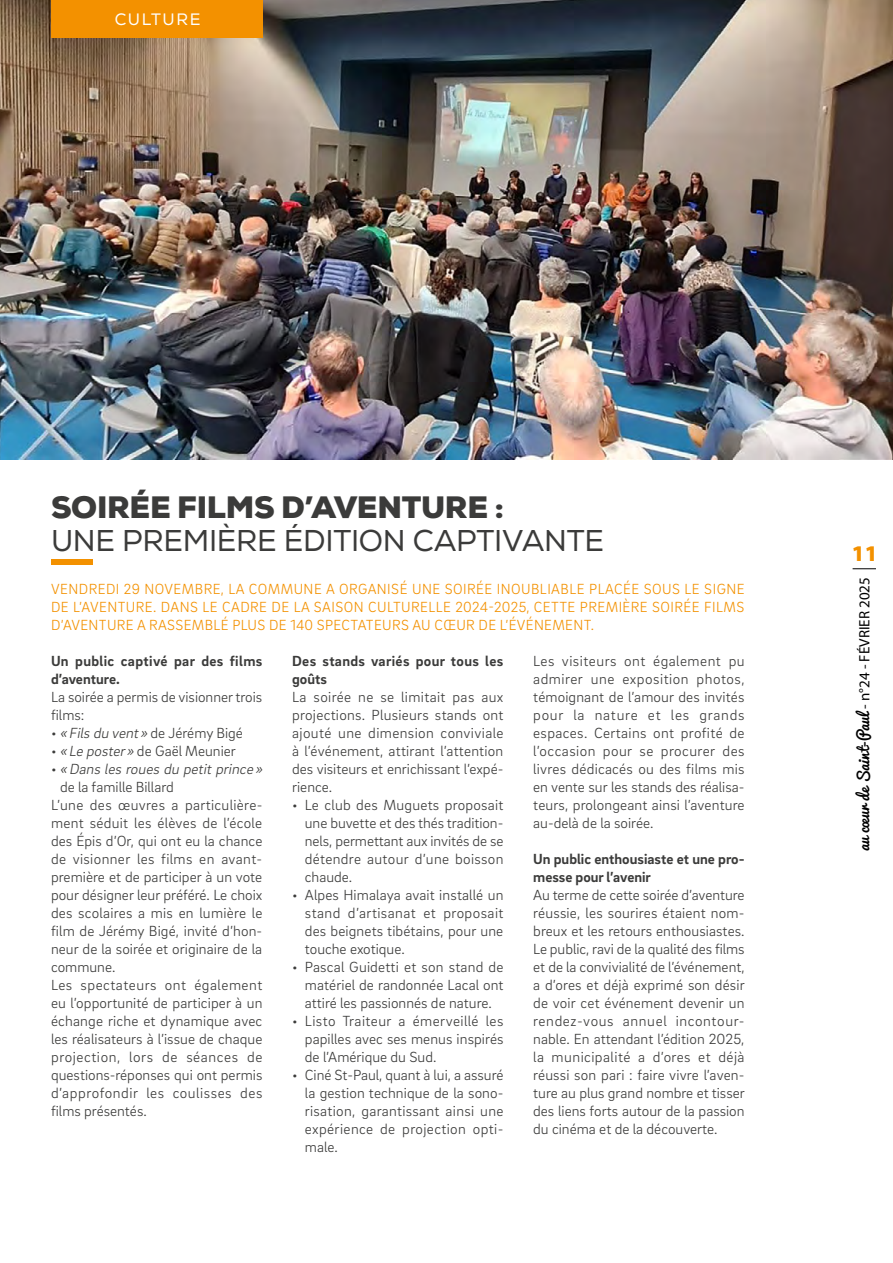
<style>
.page{position:relative;width:893px;height:1263px;background:#fff}
.page>*{position:absolute;margin:0;border:0;box-sizing:border-box;transform-origin:0 0}
.t1{font:30px "Nexa";letter-spacing:-.01em;color:#3b3b3a}
.t2{font:900 30px "Nexa";letter-spacing:-.01em;color:#3b3b3a}
.t3{font:900 22.5px "Myriad Pro";color:#f39100}
.t4{font:16.5px "Nexa";letter-spacing:.095em;color:#fff}
.t5{font:300 15px/18px "Brix Sans";letter-spacing:.005em;color:#3b3b3a;text-align:justify}
.t6{font:300 15px/18px "Brix Sans";letter-spacing:.025em;color:#f39100;text-align:justify}
.t7{font:700 15px/18px "Brix Sans";letter-spacing:.025em;color:#3b3b3a}
.t8{font:300 15px "Brix Sans";letter-spacing:.035em;color:#3b3b3a}
.t9{font:700 15px/18px "Brix Sans";color:#3b3b3a}
.t10{font:15px "Pacifico";color:#000}
.t11{font:italic 300 15px "Brix Sans";color:#3b3b3a}
.t12{font:300 15px "Brix Sans";letter-spacing:.025em;color:#3b3b3a}
.t13{font:300 15px "Brix Sans";letter-spacing:.04em;color:#3b3b3a}
.s1{font-family:"Myriad Pro"}
.s2{font-style:italic}
.s3{font-style:normal}
</style>
<div class="page">
<img style="left:0;top:0;width:893px;height:460px">
<div style="left:51px;top:559px;width:42px;height:5px;background:#f39100"></div>
<svg style="left:853px;top:568px;width:23px;height:1px"></svg>
<div style="left:52px;top:0;width:211px;height:37px;background:#f39100"></div>
<p class="t4" style="left:115px;top:10px;width:87px">CULTURE</p>
<h1 class="t2" style="left:51px;top:487px;width:455px">SOIRÉE FILMS D’AVENTURE :</h1>
<h1 class="t1" style="left:51px;top:522px;width:554px">UNE PREMIÈRE ÉDITION CAPTIVANTE</h1>
<h2 class="t3" style="left:852px;top:541px;width:27px">11</h2>
<p class="t6" style="left:51px;top:579px;width:695px">VENDREDI 29 NOVEMBRE, LA COMMUNE A ORGANISÉ UNE SOIRÉE INOUBLIABLE PLACÉE SOUS LE SIGNE DE L’AVENTURE. DANS LE CADRE DE LA SAISON CULTURELLE 2024-2025, CETTE PREMIÈRE SOIRÉE FILMS D’AVENTURE A RASSEMBLÉ PLUS DE 140 SPECTATEURS AU CŒUR DE L’ÉVÉNEMENT.</p>
<p class="t10" style="left:850px;top:851px;width:275px;rotate:-90deg">au cœur de Saint-Paul <span class="s1">- n°24 - FÉVRIER 2025</span></p>
<p class="t7" style="left:51px;top:651px;width:213px">Un public captivé par des films d’aventure.</p>
<p class="t5" style="left:51px;top:687px;width:213px">La soirée a permis de visionner trois films:</p>
<p class="t5" style="left:51px;top:723px;width:193px">• <span class="s2">«Fils du vent»</span> de Jérémy Bigé</p>
<p class="t5" style="left:51px;top:741px;width:186px">• <span class="s2">«Le poster»</span> de Gaël Meunier</p>
<p class="t11" style="left:51px;top:759px;width:216px"><span class="s3">•</span> «Dans les roues du petit prince »</p>
<p class="t5" style="left:60px;top:777px;width:115px">de la famille Billard</p>
<p class="t5" style="left:51px;top:795px;width:213px">L’une des œuvres a particulière-</p>
<p class="t5" style="left:51px;top:813px;width:213px">ment séduit les élèves de l’école</p>
<p class="t5" style="left:51px;top:831px;width:213px">des Épis d’Or, qui ont eu la chance</p>
<p class="t12" style="left:51px;top:849px;width:213px">de visionner les films en avant-</p>
<p class="t5" style="left:51px;top:867px;width:213px">première et de participer à un vote</p>
<p class="t5" style="left:51px;top:885px;width:213px">pour désigner leur préféré. Le choix</p>
<p class="t5" style="left:51px;top:903px;width:213px">des scolaires a mis en lumière le</p>
<p class="t5" style="left:51px;top:921px;width:213px">film de Jérémy Bigé, invité d’hon-</p>
<p class="t5" style="left:51px;top:939px;width:213px">neur de la soirée et originaire de la</p>
<p class="t5" style="left:51px;top:957px;width:66px">commune.</p>
<p class="t8" style="left:51px;top:975px;width:213px">Les spectateurs ont également</p>
<p class="t5" style="left:51px;top:993px;width:213px">eu l’opportunité de participer à un</p>
<p class="t5" style="left:51px;top:1011px;width:213px">échange riche et dynamique avec</p>
<p class="t5" style="left:51px;top:1029px;width:213px">les réalisateurs à l’issue de chaque</p>
<p class="t13" style="left:51px;top:1047px;width:213px">projection, lors de séances de</p>
<p class="t5" style="left:51px;top:1065px;width:213px">questions-réponses qui ont permis</p>
<p class="t8" style="left:51px;top:1083px;width:213px">d’approfondir les coulisses des</p>
<p class="t5" style="left:51px;top:1101px;width:97px">films présentés.</p>
<p class="t7" style="left:292px;top:651px;width:213px">Des stands variés pour tous les goûts</p>
<p class="t5" style="left:292px;top:687px;width:213px">La soirée ne se limitait pas aux projections. Plusieurs stands ont ajouté une dimension conviviale à l’événement, attirant l’attention des visiteurs et enrichissant l’expé&shy;rience.</p>
<p class="t5" style="left:305px;top:795px;width:200px;text-indent:-13px">• Le club des Muguets proposait une buvette et des thés tradition&shy;nels, permettant aux invités de se détendre autour d’une boisson chaude.</p>
<p class="t5" style="left:305px;top:885px;width:200px;text-indent:-13px">• Alpes Himalaya avait installé un stand d’artisanat et proposait des beignets tibétains, pour une touche exotique.</p>
<p class="t5" style="left:305px;top:957px;width:200px;text-indent:-13px">• Pascal Guidetti et son stand de matériel de randonnée Lacal ont attiré les passionnés de nature.</p>
<p class="t5" style="left:305px;top:1011px;width:200px;text-indent:-13px">• Listo Traiteur a émerveillé les papilles avec ses menus inspirés de l’Amérique du Sud.</p>
<p class="t5" style="left:305px;top:1065px;width:200px;text-indent:-13px">• Ciné St-Paul, quant à lui, a assuré la gestion technique de la sono&shy;risation, garantissant ainsi une expérience de projection opti&shy;male.</p>
<p class="t5" style="left:533px;top:651px;width:213px">Les visiteurs ont également pu admirer une exposition photos, témoignant de l’amour des invités pour la nature et les grands espaces. Certains ont profité de l’occasion pour se procurer des livres dédicacés ou des films mis en vente sur les stands des réalisa&shy;teurs, prolongeant ainsi l’aventure au-delà de la soirée.</p>
<p class="t9" style="left:533px;top:849px;width:213px">Un public enthousiaste et une pro&shy;messe pour l’avenir</p>
<p class="t5" style="left:533px;top:885px;width:213px">Au terme de cette soirée d’aventure réussie, les sourires étaient nom&shy;breux et les retours enthousiastes.<br>Le public, ravi de la qualité des films et de la convivialité de l’événement, a d’ores et déjà exprimé son désir de voir cet événement devenir un rendez-vous annuel incontour&shy;nable. En attendant l’édition 2025, la municipalité a d’ores et déjà réussi son pari : faire vivre l’aven&shy;ture au plus grand nombre et tisser des liens forts autour de la passion du cinéma et de la découverte.</p>
</div>
